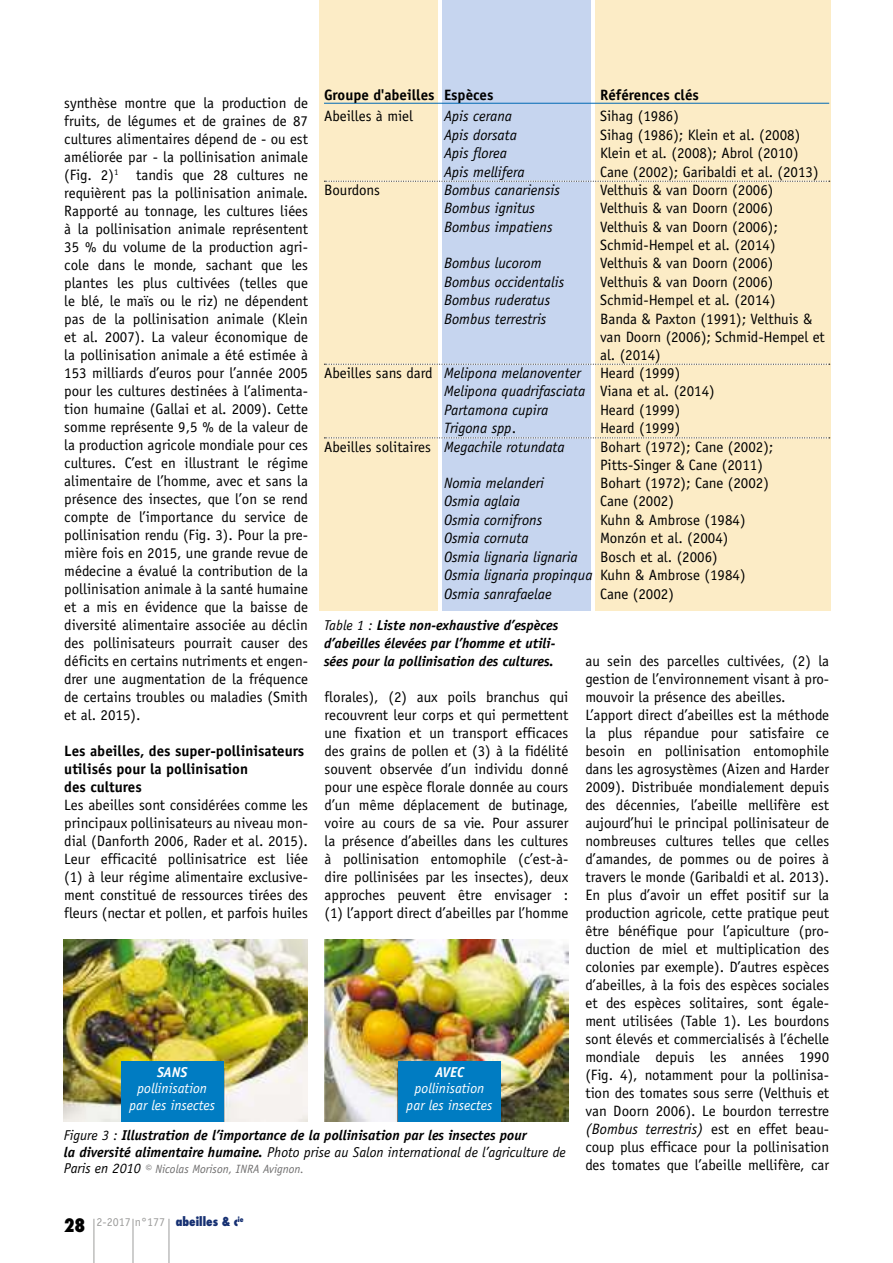
<style>
.page{position:relative;width:893px;height:1263px;background:#fff}
.page>*{position:absolute;margin:0;border:0;box-sizing:border-box;transform-origin:0 0}
.t1{font:15px/18px "Officina Sans";color:#000}
.t2{font:italic 15px/18.5px "Officina Sans";color:#000}
.t3{font:700 15px/18px "Officina Sans";color:#000}
.t4{font:italic 700 14.25px/18px "Officina Sans";color:#000}
.t5{font:italic 14.25px/16.5px "Officina Sans";color:#fff;text-align:center}
.t6{font:italic 700 14.25px "Officina Sans";color:#fff}
.t7{font:italic 12px "Officina Sans";color:#706f6f}
.t8{font:12px "Officina Sans";color:#9d9d9c}
.s1{font-style:normal}
.s2{font-style:italic}
.s3{font-weight:400}
.s4{font-size:14.25px;color:#000}
.s5{font-family:"Futura";font-weight:800;font-stretch:condensed;font-size:18px;color:#000}
.s6{font-family:"Futura";font-weight:800;font-stretch:condensed;color:#163072}
</style>
<div class="page">
<hr style="left:133px;top:1219px;width:1px;height:44px;background:#9d9d9c">
<hr style="left:169px;top:1219px;width:1px;height:44px;background:#9d9d9c">
<hr style="left:94px;top:1219px;width:1px;height:44px;background:#9d9d9c">
<div style="left:320px;top:0;width:118px;height:610px;background:#fcecc6"></div>
<div style="left:595px;top:0;width:235px;height:610px;background:#fcecc6"></div>
<div style="left:442px;top:0;width:149px;height:610px;background:#c6d5ef"></div>
<hr style="left:324px;top:103px;width:505px;height:1px;background:#0069b4">
<svg style="left:324px;top:181px;width:506px;height:1px"></svg>
<svg style="left:324px;top:364px;width:506px;height:1px"></svg>
<svg style="left:324px;top:437px;width:506px;height:1px"></svg>
<img style="left:64px;top:939px;width:244px;height:182px">
<img style="left:325px;top:939px;width:243px;height:182px">
<div style="left:398px;top:1061px;width:103px;height:60px;background:#007cc2"></div>
<div style="left:121px;top:1061px;width:102px;height:60px;background:#007cc2"></div>
<p class="t3" style="left:324px;top:86px;width:171px">Groupe d'abeilles Espèces</p>
<p class="t3" style="left:600px;top:86px;width:100px">Références clés</p>
<p class="t1" style="left:324px;top:107px;width:90px">Abeilles à miel</p>
<p class="t2" style="left:444px;top:107px;width:70px">Apis cerana</p>
<p class="t1" style="left:600px;top:107px;width:80px">Sihag (1986)</p>
<p class="t2" style="left:444px;top:125px;width:74px">Apis dorsata</p>
<p class="t1" style="left:600px;top:126px;width:202px">Sihag (1986); Klein et al. (2008)</p>
<p class="t2" style="left:444px;top:144px;width:65px">Apis florea</p>
<p class="t1" style="left:600px;top:144px;width:200px">Klein et al. (2008); Abrol (2010)</p>
<p class="t2" style="left:444px;top:162px;width:82px">Apis mellifera</p>
<p class="t1" style="left:600px;top:162px;width:220px">Cane (2002); Garibaldi et al. (2013)</p>
<p class="t1" style="left:324px;top:181px;width:57px">Bourdons</p>
<p class="t2" style="left:444px;top:181px;width:118px">Bombus canariensis</p>
<p class="t1" style="left:600px;top:181px;width:175px">Velthuis &amp; van Doorn (2006)</p>
<p class="t2" style="left:444px;top:199px;width:93px">Bombus ignitus</p>
<p class="t1" style="left:600px;top:199px;width:175px">Velthuis &amp; van Doorn (2006)</p>
<p class="t2" style="left:444px;top:218px;width:110px">Bombus impatiens</p>
<p class="t1" style="left:600px;top:218px;width:179px">Velthuis &amp; van Doorn (2006);<br>Schmid-Hempel et al. (2014)</p>
<p class="t2" style="left:444px;top:254px;width:99px">Bombus lucorom</p>
<p class="t1" style="left:600px;top:254px;width:175px">Velthuis &amp; van Doorn (2006)</p>
<p class="t2" style="left:444px;top:272px;width:122px">Bombus occidentalis</p>
<p class="t1" style="left:600px;top:273px;width:175px">Velthuis &amp; van Doorn (2006)</p>
<p class="t2" style="left:444px;top:291px;width:108px">Bombus ruderatus</p>
<p class="t1" style="left:600px;top:291px;width:177px">Schmid-Hempel et al. (2014)</p>
<p class="t2" style="left:444px;top:309px;width:104px">Bombus terrestris</p>
<p class="t1" style="left:600px;top:309px;width:226px">Banda &amp; Paxton (1991); Velthuis &amp; van Doorn (2006); Schmid-Hempel et al. (2014)</p>
<p class="t2" style="left:324px;top:364px;width:258px"><span class="s1">Abeilles sans dard</span> Melipona melanoventer</p>
<p class="t1" style="left:64px;top:94px;width:245px;text-align:justify">synthèse montre que la production de fruits, de légumes et de graines de 87 cultures alimentaires dépend de - ou est améliorée par - la pollinisation animale (Fig. 2)<sup>1</sup> tandis que 28 cultures ne requièrent pas la pollinisation animale.<br>Rapporté au tonnage, les cultures liées à la pollinisation animale représentent 35 % du volume de la production agri&shy;cole dans le monde, sachant que les plantes les plus cultivées (telles que le blé, le maïs ou le riz) ne dépendent pas de la pollinisation animale (Klein et al. 2007). La valeur économique de la pollinisation animale a été estimée à 153 milliards d’euros pour l’année 2005 pour les cultures destinées à l’alimenta&shy;tion humaine (Gallai et al. 2009). Cette somme représente 9,5 % de la valeur de la production agricole mondiale pour ces cultures. C’est en illustrant le régime alimentaire de l’homme, avec et sans la présence des insectes, que l’on se rend compte de l’importance du service de pollinisation rendu (Fig. 3). Pour la pre&shy;mière fois en 2015, une grande revue de médecine a évalué la contribution de la pollinisation animale à la santé humaine et a mis en évidence que la baisse de diversité alimentaire associée au déclin des pollinisateurs pourrait causer des déficits en certains nutriments et engen&shy;drer une augmentation de la fréquence de certains troubles ou maladies (Smith et al. 2015).</p>
<p class="t3" style="left:64px;top:742px;width:241px">Les abeilles, des super-pollinisateurs utilisés pour la pollinisation<br>des cultures</p>
<p class="t1" style="left:64px;top:796px;width:245px;text-align:justify">Les abeilles sont considérées comme les principaux pollinisateurs au niveau mon&shy;dial (Danforth 2006, Rader et al. 2015).<br>Leur efficacité pollinisatrice est liée (1) à leur régime alimentaire exclusive&shy;ment constitué de ressources tirées des fleurs (nectar et pollen, et parfois huiles</p>
<p class="t2" style="left:444px;top:364px;width:272px;text-indent:156px"><span class="s1">Heard (1999)<br></span>Melipona quadrifasciata <span class="s1">Viana et al. (2014)<br></span>Partamona cupira</p>
<p class="t1" style="left:600px;top:401px;width:82px">Heard (1999)</p>
<p class="t2" style="left:444px;top:419px;width:74px">Trigona spp<span class="s1">.</span></p>
<p class="t1" style="left:600px;top:419px;width:82px">Heard (1999)</p>
<p class="t1" style="left:324px;top:438px;width:242px">Abeilles solitaires <span class="s2">Megachile rotundata</span></p>
<p class="t1" style="left:600px;top:438px;width:175px">Bohart (1972); Cane (2002);<br>Pitts-Singer &amp; Cane (2011)</p>
<p class="t2" style="left:444px;top:474px;width:101px">Nomia melanderi</p>
<p class="t1" style="left:600px;top:474px;width:170px">Bohart (1972); Cane (2002)</p>
<p class="t2" style="left:444px;top:492px;width:78px">Osmia aglaia</p>
<p class="t1" style="left:600px;top:492px;width:75px">Cane (2002)</p>
<p class="t2" style="left:444px;top:511px;width:100px">Osmia cornifrons</p>
<p class="t1" style="left:600px;top:511px;width:147px">Kuhn &amp; Ambrose (1984)</p>
<p class="t2" style="left:444px;top:529px;width:86px">Osmia cornuta</p>
<p class="t1" style="left:600px;top:529px;width:130px">Monzón et al. (2004)</p>
<p class="t2" style="left:444px;top:547px;width:135px">Osmia lignaria lignaria</p>
<p class="t2" style="left:444px;top:547px;width:303px;text-indent:156px"><span class="s1">Bosch et al. (2006)<br></span>Osmia lignaria propinqua <span class="s1">Kuhn &amp; Ambrose (1984)<br></span>Osmia sanrafaelae</p>
<p class="t1" style="left:600px;top:584px;width:75px">Cane (2002)</p>
<p class="t4" style="left:324px;top:616px;width:236px"><span class="s3">Table 1 :</span> Liste non-exhaustive d’espèces d’abeilles élevées par l’homme et utili&shy;sées pour la pollinisation des cultures.</p>
<p class="t1" style="left:585px;top:652px;width:245px">au sein des parcelles cultivées, (2) la gestion de l’environnement visant à pro&shy;mouvoir la présence des abeilles.<br>L’apport direct d’abeilles est la méthode la plus répandue pour satisfaire ce besoin en pollinisation entomophile dans les agrosystèmes (Aizen and Harder 2009). Distribuée mondialement depuis des décennies, l’abeille mellifère est aujourd’hui le principal pollinisateur de nombreuses cultures telles que celles d’amandes, de pommes ou de poires à travers le monde (Garibaldi et al. 2013).<br>En plus d’avoir un effet positif sur la production agricole, cette pratique peut être bénéfique pour l’apiculture (pro&shy;duction de miel et multiplication des colonies par exemple). D’autres espèces d’abeilles, à la fois des espèces sociales et des espèces solitaires, sont égale&shy;ment utilisées (Table 1). Les bourdons sont élevés et commercialisés à l’échelle mondiale depuis les années 1990 (Fig. 4), notamment pour la pollinisa&shy;tion des tomates sous serre (Velthuis et van Doorn 2006). Le bourdon terrestre <span class="s2">(Bombus terrestris)</span> est en effet beau&shy;coup plus efficace pour la pollinisation des tomates que l’abeille mellifère, car</p>
<p class="t1" style="left:325px;top:688px;width:245px;text-align:justify">florales), (2) aux poils branchus qui recouvrent leur corps et qui permettent une fixation et un transport efficaces des grains de pollen et (3) à la fidélité souvent observée d’un individu donné pour une espèce florale donnée au cours d’un même déplacement de butinage, voire au cours de sa vie. Pour assurer la présence d’abeilles dans les cultures à pollinisation entomophile (c’est-à&shy;dire pollinisées par les insectes), deux approches peuvent être envisager : (1) l’apport direct d’abeilles par l’homme</p>
<p class="t6" style="left:157px;top:1063px;width:32px">SANS</p>
<p class="t5" style="left:129px;top:1080px;width:87px">pollinisation par les insectes</p>
<p class="t4" style="left:64px;top:1127px;width:504px;line-height:16.5px"><span class="s3">Figure 3 :</span> Illustration de l’importance de la pollinisation par les insectes pour<br>la diversité alimentaire humaine. <span class="s3">Photo prise au Salon international de l’agriculture de</span></p>
<p class="t7" style="left:64px;top:1162px;width:242px"><span class="s4">Paris en 2010</span> © Nicolas Morison, INRA Avignon.</p>
<p class="t6" style="left:435px;top:1063px;width:30px">AVEC</p>
<p class="t5" style="left:407px;top:1080px;width:87px">pollinisation par les insectes</p>
<p class="t8" style="left:64px;top:1215px;width:181px"><span class="s5">28</span> 2-2017 n°177 <span class="s6">abeilles &amp; c</span><sup>ie</sup></p>
</div>
